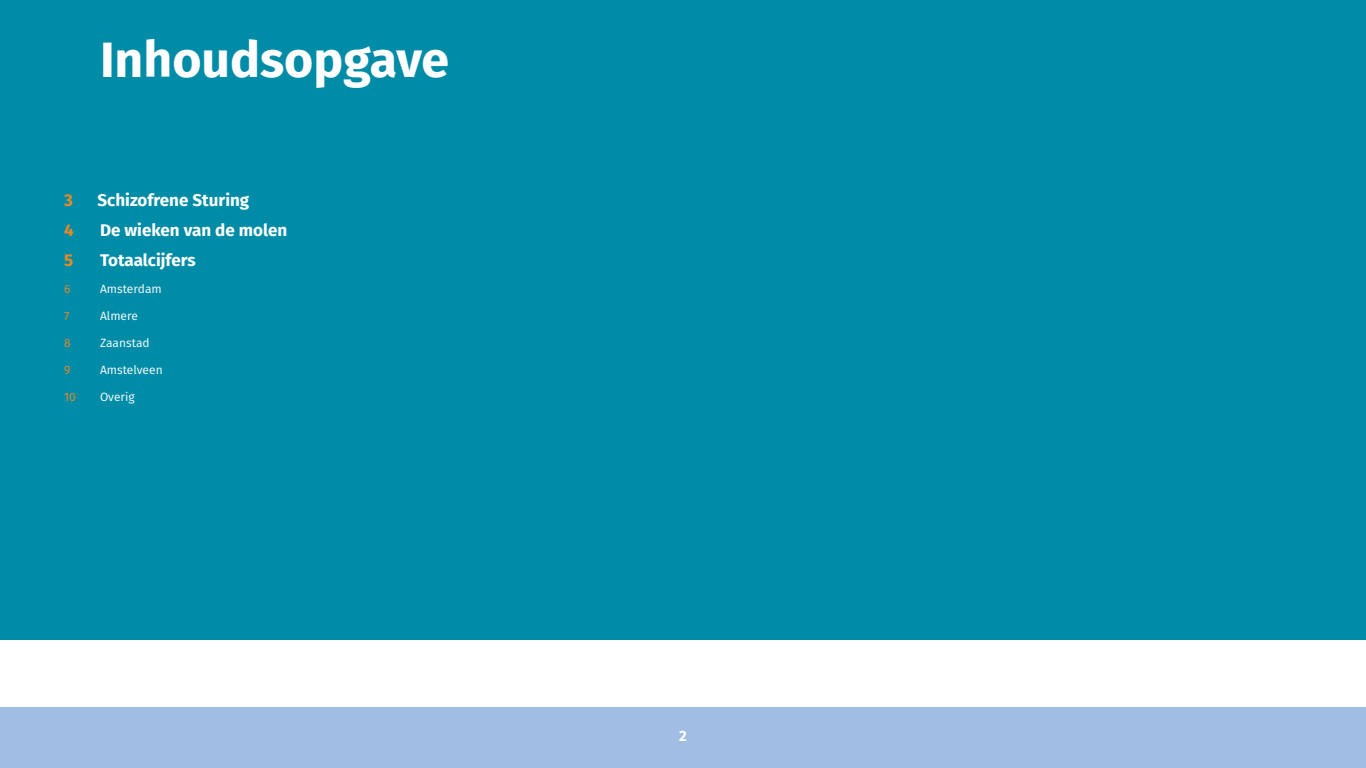
<style>
.page{position:relative;width:1366px;height:768px;background:#fff}
.page>*{position:absolute;margin:0;border:0;box-sizing:border-box;transform-origin:0 0}
.t1{font:700 50px "Fira Sans";color:#fff}
.t2{font:700 17px "Fira Sans";color:#fff}
.t3{font:700 17px "Fira Sans";color:#ea8922}
.t4{font:700 15px "Fira Sans";color:#fff}
.t5{font:12px "Fira Sans";color:#fff}
.t6{font:12px "Fira Sans";color:#ea8922}
</style>
<div class="page">
<div style="left:0;top:708px;width:1366px;height:60px;background:#a0bee4"></div>
<div style="left:0;top:0;width:1366px;height:640px;background:#008ca7"></div>
<p class="t1" style="left:100px;top:17px;width:351px">Inhoudsopgave</p>
<p class="t3" style="left:64px;top:186px;width:10px">3</p>
<p class="t2" style="left:98px;top:186px;width:153px">Schizofrene Sturing</p>
<p class="t3" style="left:64px;top:216px;width:11px">4</p>
<p class="t2" style="left:100px;top:216px;width:189px">De wieken van de molen</p>
<p class="t3" style="left:64px;top:246px;width:11px">5</p>
<p class="t2" style="left:100px;top:246px;width:97px">Totaalcijfers</p>
<p class="t6" style="left:64px;top:281px;width:8px">6</p>
<p class="t5" style="left:100px;top:281px;width:63px">Amsterdam</p>
<p class="t6" style="left:64px;top:308px;width:7px">7</p>
<p class="t5" style="left:100px;top:308px;width:40px">Almere</p>
<p class="t6" style="left:64px;top:335px;width:8px">8</p>
<p class="t5" style="left:100px;top:335px;width:51px">Zaanstad</p>
<p class="t6" style="left:64px;top:362px;width:8px">9</p>
<p class="t5" style="left:100px;top:362px;width:64px">Amstelveen</p>
<p class="t6" style="left:64px;top:389px;width:13px">10</p>
<p class="t5" style="left:100px;top:389px;width:36px">Overig</p>
<p class="t4" style="left:679px;top:723px;width:9px">2</p>
</div>
